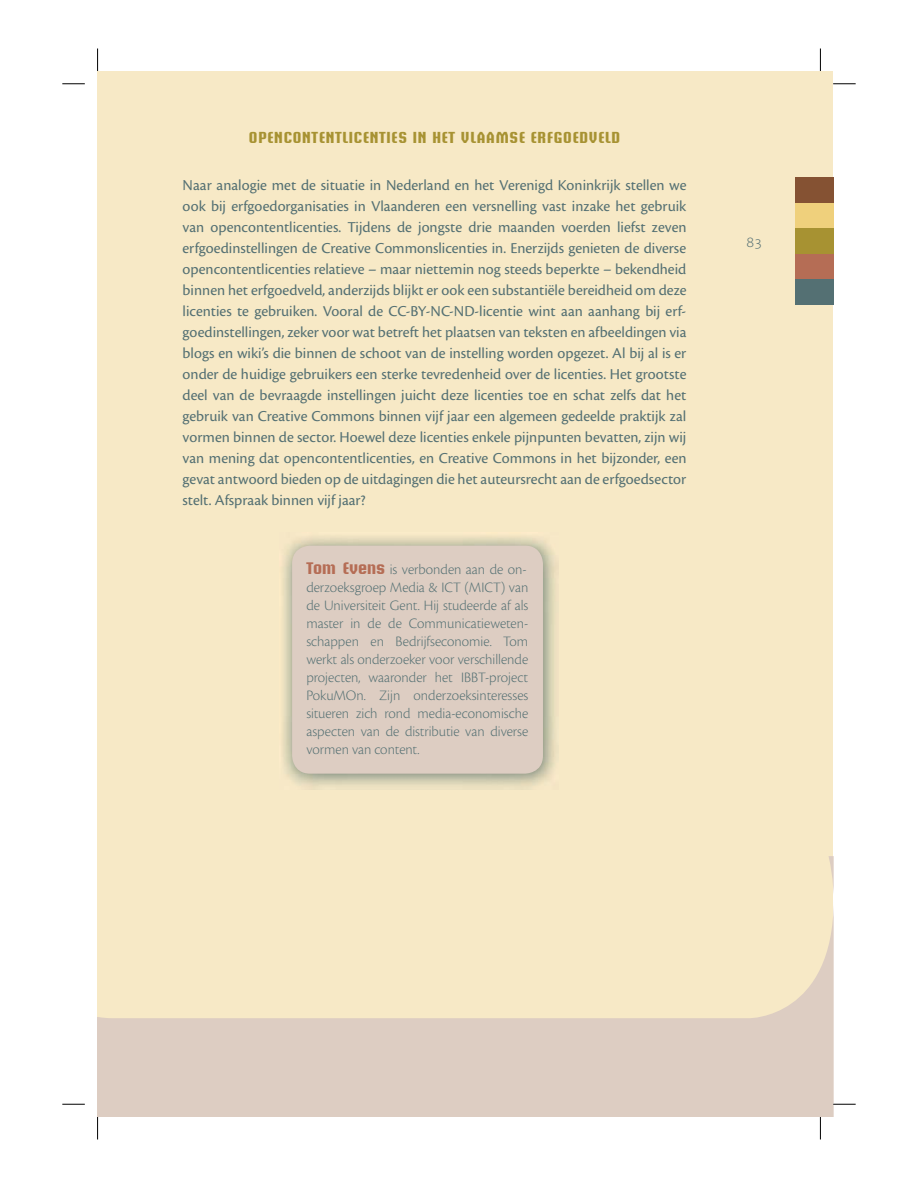
<style>
.page{position:relative;width:918px;height:1188px;background:#fff}
.page>*{position:absolute;margin:0;border:0;box-sizing:border-box;transform-origin:0 0}
.t1{font:15.75px/21px "Cronos Pro";color:#547073;text-align:justify}
.t2{font:700 15.75px "Briem Akademi Std";letter-spacing:.05em;color:#a79232}
.t3{font:300 15.75px "Myriad Pro";color:#546f73}
.t4{font:15px/18px "Cronos Pro Lt Subh";color:#547073;text-align:justify}
.s1{font-family:"Briem Akademi Std";font-weight:700;font-size:16.5px;color:#b56d55}
</style>
<div class="page">
<div style="left:98px;top:71px;width:735px;height:1046px;background:#f7e9c6"></div>
<div style="left:795px;top:177px;width:38px;height:26px;background:#855233"></div>
<div style="left:795px;top:203px;width:38px;height:25px;background:#efd07c"></div>
<div style="left:795px;top:228px;width:38px;height:26px;background:#a79232"></div>
<div style="left:795px;top:254px;width:38px;height:25px;background:#b56d55"></div>
<div style="left:795px;top:279px;width:38px;height:26px;background:#547073"></div>
<svg style="left:99px;top:856px;width:734px;height:261px"></svg>
<img style="left:283px;top:537px;width:275px;height:252px">
<div style="left:292px;top:546px;width:251px;height:228px;background:#ddcdc2;border-radius:18px"></div>
<svg style="left:62px;top:84px;width:23px;height:1px"></svg>
<svg style="left:833px;top:84px;width:23px;height:1px"></svg>
<svg style="left:62px;top:1104px;width:23px;height:1px"></svg>
<svg style="left:833px;top:1104px;width:23px;height:1px"></svg>
<svg style="left:97px;top:49px;width:1px;height:22px"></svg>
<svg style="left:97px;top:856px;width:2px;height:283px"></svg>
<svg style="left:820px;top:49px;width:1px;height:22px"></svg>
<svg style="left:820px;top:1117px;width:1px;height:22px"></svg>
<p class="t2" style="left:249px;top:131px;width:373px">OPENCONTENTLICENTIES IN HET VLAAMSE ERFGOEDVELD</p>
<p class="t1" style="left:183px;top:175px;width:505px">Naar analogie met de situatie in Nederland en het Verenigd Koninkrijk stellen we ook bij erfgoedorganisaties in Vlaanderen een versnelling vast inzake het gebruik van opencontentlicenties. Tijdens de jongste drie maanden voerden liefst zeven erfgoedinstellingen de Creative Commonslicenties in. Enerzijds genieten de diverse opencontentlicenties relatieve – maar niettemin nog steeds beperkte – bekendheid binnen het erfgoedveld, anderzijds blijkt er ook een substantiële bereidheid om deze licenties te gebruiken. Vooral de CC-BY-NC-ND-licentie wint aan aanhang bij erf&shy;goedinstellingen, zeker voor wat betreft het plaatsen van teksten en afbeeldingen via blogs en wiki’s die binnen de schoot van de instelling worden opgezet. Al bij al is er onder de huidige gebruikers een sterke tevredenheid over de licenties. Het grootste deel van de bevraagde instellingen juicht deze licenties toe en schat zelfs dat het gebruik van Creative Commons binnen vijf jaar een algemeen gedeelde praktijk zal vormen binnen de sector. Hoewel deze licenties enkele pijnpunten bevatten, zijn wij van mening dat opencontentlicenties, en Creative Commons in het bijzonder, een gevat antwoord bieden op de uitdagingen die het auteursrecht aan de erfgoedsector stelt. Afspraak binnen vijf jaar?</p>
<p class="t4" style="left:306px;top:561px;width:224px"><span class="s1">Tom Evens</span> is verbonden aan de on&shy;derzoeksgroep Media &amp; ICT (MICT) van de Universiteit Gent. Hij studeerde af als master in de de Communicatieweten&shy;schappen en Bedrijfseconomie. Tom werkt als onderzoeker voor verschillende projecten, waaronder het IBBT-project PokuMOn. Zijn onderzoeksinteresses situeren zich rond media-economische aspecten van de distributie van diverse vormen van content.</p>
<p class="t3" style="left:747px;top:232px;width:16px">83</p>
</div>
